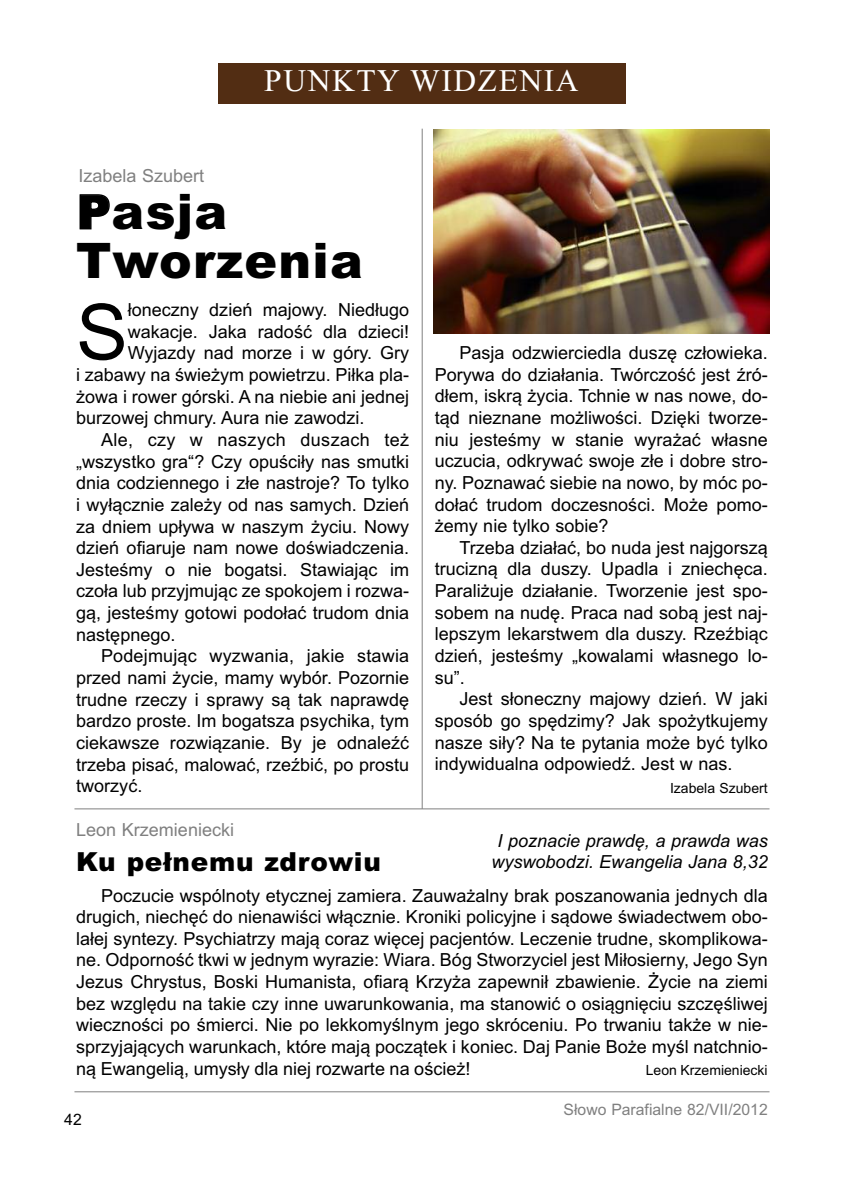
<style>
.page{position:relative;width:844px;height:1191px;background:#fff}
.page>*{position:absolute;margin:0;border:0;box-sizing:border-box;transform-origin:0 0}
.t1{font:77.35px "Arial";color:#000}
.t2{font:900 49px/49px "Arial";letter-spacing:.025em;color:#000}
.t3{font:31.5px "Times New Roman";letter-spacing:.05em;color:#fff}
.t4{font:900 26.25px "Arial";letter-spacing:.025em;color:#000}
.t5{font:18.03px/21.7px "Arial";color:#000;text-align:justify}
.t6{font:italic 18.03px "Arial";color:#000}
.t7{font:18.03px "Arial";color:#808080}
.t8{font:18.03px "Arial";letter-spacing:.02em;color:#000}
.t9{font:15.75px "Arial";color:#808080}
.t10{font:15.75px "Arial";color:#000}
.t11{font:14px "Arial";color:#000}
.s1{font-size:47.25px}
</style>
<div class="page">
<img style="left:433px;top:130px;width:336px;height:203px">
<div style="left:218px;top:63px;width:407px;height:41px;background:#522d13"></div>
<hr style="left:422px;top:129px;width:1px;height:680px;background:#808080">
<hr style="left:74px;top:1091px;width:695px;height:1px;background:#808080">
<hr style="left:74px;top:808px;width:695px;height:1px;background:#808080">
<h3 class="t3" style="left:264px;top:61px;width:316px">PUNKTY WIDZENIA</h3>
<p class="t7" style="left:78px;top:165px;width:127px">Izabela Szubert</p>
<h2 class="t2" style="left:76px;top:188px;width:288px"><span class="s1">P</span>asja<br>Tworzenia</h2>
<h1 class="t1" style="left:76px;top:287px;width:53px">S</h1>
<p class="t5" style="left:128px;top:299px;width:283px">łoneczny dzień majowy. Niedługo</p>
<p class="t5" style="left:128px;top:321px;width:283px">wakacje. Jaka radość dla dzieci!</p>
<p class="t5" style="left:128px;top:342px;width:283px">Wyjazdy nad morze i w góry. Gry</p>
<p class="t5" style="left:76px;top:364px;width:334px">i zabawy na świeżym powietrzu. Piłka pla-</p>
<p class="t5" style="left:76px;top:385px;width:334px">żowa i rower górski. A na niebie ani jednej</p>
<p class="t5" style="left:76px;top:407px;width:290px">burzowej chmury. Aura nie zawodzi.</p>
<p class="t8" style="left:101px;top:429px;width:309px">Ale, czy w naszych duszach też</p>
<p class="t5" style="left:76px;top:450px;width:334px">„wszystko gra“? Czy opuściły nas smutki</p>
<p class="t5" style="left:76px;top:472px;width:334px">dnia codziennego i złe nastroje? To tylko</p>
<p class="t5" style="left:76px;top:494px;width:334px">i wyłącznie zależy od nas samych. Dzień</p>
<p class="t5" style="left:76px;top:515px;width:334px">za dniem upływa w naszym życiu. Nowy</p>
<p class="t5" style="left:76px;top:537px;width:334px">dzień ofiaruje nam nowe doświadczenia.</p>
<p class="t5" style="left:76px;top:559px;width:334px">Jesteśmy o nie bogatsi. Stawiając im</p>
<p class="t5" style="left:76px;top:580px;width:334px">czoła lub przyjmując ze spokojem i rozwa-</p>
<p class="t5" style="left:76px;top:602px;width:334px">gą, jesteśmy gotowi podołać trudom dnia</p>
<p class="t5" style="left:76px;top:623px;width:101px">następnego.</p>
<p class="t5" style="left:101px;top:645px;width:309px">Podejmując wyzwania, jakie stawia</p>
<p class="t5" style="left:76px;top:667px;width:334px">przed nami życie, mamy wybór. Pozornie</p>
<p class="t5" style="left:76px;top:688px;width:334px">trudne rzeczy i sprawy są tak naprawdę</p>
<p class="t5" style="left:76px;top:710px;width:334px">bardzo proste. Im bogatsza psychika, tym</p>
<p class="t5" style="left:76px;top:732px;width:334px">ciekawsze rozwiązanie. By je odnaleźć</p>
<p class="t5" style="left:76px;top:753px;width:334px">trzeba pisać, malować, rzeźbić, po prostu</p>
<p class="t5" style="left:76px;top:775px;width:68px">tworzyć.</p>
<p class="t5" style="left:434px;top:342px;width:334px;text-indent:25px">Pasja odzwierciedla duszę człowieka.<br>Porywa do działania. Twórczość jest źró&shy;dłem, iskrą życia. Tchnie w nas nowe, do&shy;tąd nieznane możliwości. Dzięki tworze&shy;niu jesteśmy w stanie wyrażać własne uczucia, odkrywać swoje złe i dobre stro&shy;ny. Poznawać siebie na nowo, by móc po&shy;dołać trudom doczesności. Może pomo&shy;żemy nie tylko sobie?</p>
<p class="t5" style="left:434px;top:537px;width:334px;text-indent:25px">Trzeba działać, bo nuda jest najgorszą trucizną dla duszy. Upadla i zniechęca.<br>Paraliżuje działanie. Tworzenie jest spo&shy;sobem na nudę. Praca nad sobą jest naj&shy;lepszym lekarstwem dla duszy. Rzeźbiąc dzień, jesteśmy „kowalami własnego lo&shy;su”.</p>
<p class="t5" style="left:434px;top:688px;width:334px;text-indent:25px">Jest słoneczny majowy dzień. W jaki sposób go spędzimy? Jak spożytkujemy nasze siły? Na te pytania może być tylko indywidualna odpowiedź. Jest w nas.</p>
<p class="t11" style="left:669px;top:780px;width:99px">Izabela Szubert</p>
<p class="t7" style="left:76px;top:819px;width:159px">Leon Krzemieniecki</p>
<p class="t6" style="left:497px;top:829px;width:272px">I poznacie prawdę, a prawda was</p>
<h3 class="t4" style="left:76px;top:846px;width:306px">Ku pełnemu zdrowiu</h3>
<p class="t6" style="left:491px;top:851px;width:278px">wyswobodzi. Ewangelia Jana 8,32</p>
<p class="t5" style="left:76px;top:884px;width:692px;text-indent:25px">Poczucie wspólnoty etycznej zamiera. Zauważalny brak poszanowania jednych dla drugich, niechęć do nienawiści włącznie. Kroniki policyjne i sądowe świadectwem obo&shy;lałej syntezy. Psychiatrzy mają coraz więcej pacjentów. Leczenie trudne, skomplikowa&shy;ne. Odporność tkwi w jednym wyrazie: Wiara. Bóg Stworzyciel jest Miłosierny, Jego Syn Jezus Chrystus, Boski Humanista, ofiarą Krzyża zapewnił zbawienie. Życie na ziemi bez względu na takie czy inne uwarunkowania, ma stanowić o osiągnięciu szczęśliwej wieczności po śmierci. Nie po lekkomyślnym jego skróceniu. Po trwaniu także w nie&shy;sprzyjających warunkach, które mają początek i koniec. Daj Panie Boże myśl natchnio&shy;ną Ewangelią, umysły dla niej rozwarte na oścież!</p>
<p class="t11" style="left:645px;top:1061px;width:123px">Leon Krzemieniecki</p>
<p class="t10" style="left:64px;top:1109px;width:19px">42</p>
<p class="t9" style="left:563px;top:1100px;width:206px">Słowo Parafialne 82/VII/2012</p>
</div>
